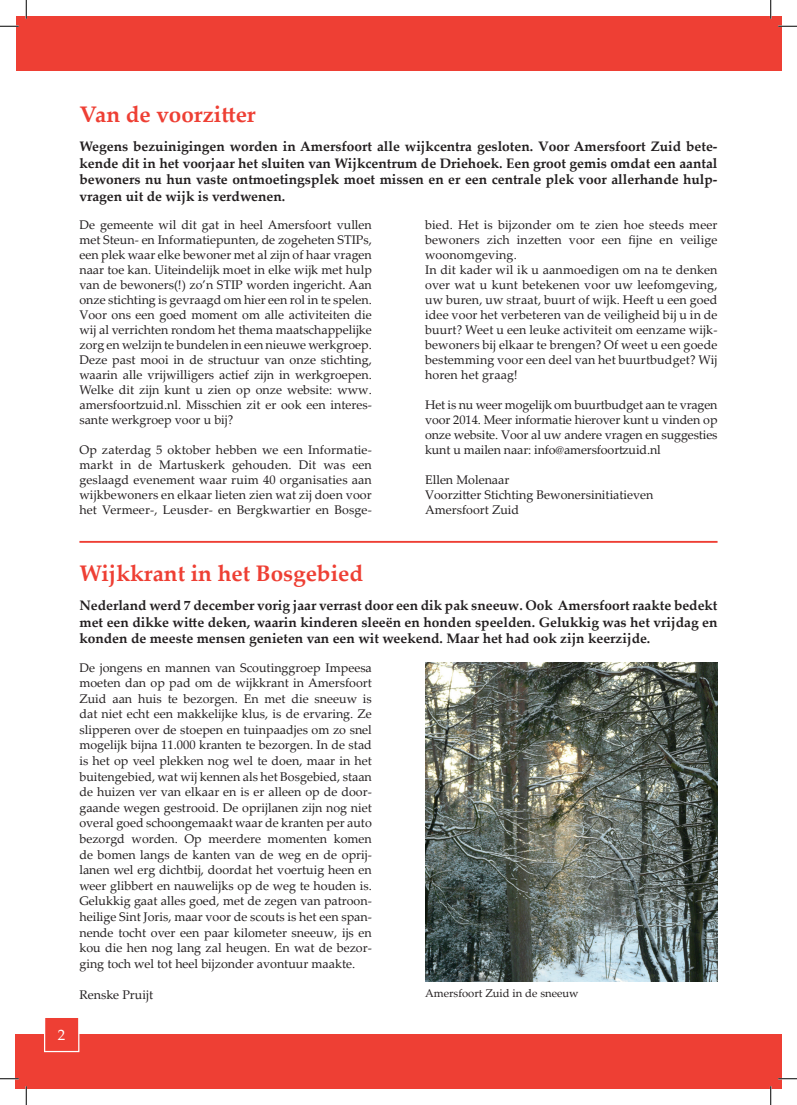
<style>
.page{position:relative;width:797px;height:1105px;background:#fff}
.page>*{position:absolute;margin:0;border:0;box-sizing:border-box;transform-origin:0 0}
.t1{font:700 22.5px "Palatino Linotype";color:#ee3f34}
.t2{font:15px "Palatino Linotype";color:#fff}
.t3{font:700 13.75px/16.5px "Palatino Linotype";color:#231f20;text-align:justify}
.t4{font:12.5px/15px "Palatino Linotype";letter-spacing:.01em;color:#231f20;text-align:justify}
.t5{font:11.25px "Palatino Linotype";color:#231f20}
</style>
<div class="page">
<div style="left:16px;top:1034px;width:765px;height:55px;background:#ee3f34"></div>
<div style="left:44px;top:1017px;width:35px;height:35px;background:#ee3f34;border:1px solid #fff"></div>
<div style="left:16px;top:16px;width:765px;height:55px;background:#ee3f34"></div>
<hr style="left:79px;top:541px;width:638px;height:2px;background:#ee3f34">
<img style="left:425px;top:662px;width:292px;height:320px">
<svg style="left:0;top:25px;width:19px;height:2px"></svg>
<svg style="left:778px;top:25px;width:19px;height:2px"></svg>
<svg style="left:0;top:1078px;width:19px;height:1px"></svg>
<svg style="left:778px;top:1078px;width:19px;height:1px"></svg>
<svg style="left:25px;top:0;width:2px;height:19px"></svg>
<svg style="left:25px;top:1086px;width:2px;height:19px"></svg>
<svg style="left:770px;top:0;width:1px;height:19px"></svg>
<svg style="left:770px;top:1086px;width:1px;height:19px"></svg>
<h1 class="t1" style="left:79px;top:99px;width:178px">Van de voorzitter</h1>
<p class="t3" style="left:79px;top:138px;width:639px">Wegens bezuinigingen worden in Amersfoort alle wijkcentra gesloten. Voor Amersfoort Zuid bete&shy;kende dit in het voorjaar het sluiten van Wijkcentrum de Driehoek. Een groot gemis omdat een aantal bewoners nu hun vaste ontmoetingsplek moet missen en er een centrale plek voor allerhande hulp&shy;vragen uit de wijk is verdwenen.</p>
<p class="t4" style="left:425px;top:216px;width:294px;text-align:left">bied. Het is bijzonder om te zien hoe steeds meer bewoners zich inzetten voor een fijne en veilige woonomgeving.<br>In dit kader wil ik u aanmoedigen om na te denken over wat u kunt betekenen voor uw leefomgeving, uw buren, uw straat, buurt of wijk. Heeft u een goed idee voor het verbeteren van de veiligheid bij u in de buurt? Weet u een leuke activiteit om eenzame wijk&shy;bewoners bij elkaar te brengen? Of weet u een goede bestemming voor een deel van het buurtbudget? Wij horen het graag!</p>
<p class="t4" style="left:425px;top:396px;width:294px">Het is nu weer mogelijk om buurtbudget aan te vragen voor 2014. Meer informatie hierover kunt u vinden op onze website. Voor al uw andere vragen en suggesties kunt u mailen naar: info@amersfoortzuid.nl</p>
<p class="t4" style="left:425px;top:471px;width:230px;text-align:left">Ellen Molenaar<br>Voorzitter Stichting Bewonersinitiatieven<br>Amersfoort Zuid</p>
<p class="t4" style="left:79px;top:216px;width:294px">De gemeente wil dit gat in heel Amersfoort vullen met Steun- en Informatiepunten, de zogeheten STIPs, een plek waar elke bewoner met al zijn of haar vragen naar toe kan. Uiteindelijk moet in elke wijk met hulp van de bewoners(!) zo’n STIP worden ingericht. Aan onze stichting is gevraagd om hier een rol in te spelen.<br>Voor ons een goed moment om alle activiteiten die wij al verrichten rondom het thema maatschappelijke zorg en welzijn te bundelen in een nieuwe werkgroep.<br>Deze past mooi in de structuur van onze stichting, waarin alle vrijwilligers actief zijn in werkgroepen.<br>Welke dit zijn kunt u zien op onze website: www. amersfoortzuid.nl. Misschien zit er ook een interes&shy;sante werkgroep voor u bij?</p>
<p class="t4" style="left:79px;top:441px;width:294px">Op zaterdag 5 oktober hebben we een Informatie&shy;markt in de Martuskerk gehouden. Dit was een geslaagd evenement waar ruim 40 organisaties aan wijkbewoners en elkaar lieten zien wat zij doen voor het Vermeer-, Leusder- en Bergkwartier en Bosge-</p>
<p class="t2" style="left:58px;top:1024px;width:9px">2</p>
<h1 class="t1" style="left:79px;top:558px;width:285px">Wijkkrant in het Bosgebied</h1>
<p class="t3" style="left:79px;top:597px;width:639px">Nederland werd 7 december vorig jaar verrast door een dik pak sneeuw. Ook Amersfoort raakte bedekt met een dikke witte deken, waarin kinderen sleeën en honden speelden. Gelukkig was het vrijdag en konden de meeste mensen genieten van een wit weekend. Maar het had ook zijn keerzijde.</p>
<p class="t4" style="left:79px;top:659px;width:294px;line-height:15.6px">De jongens en mannen van Scoutinggroep Impeesa moeten dan op pad om de wijkkrant in Amersfoort Zuid aan huis te bezorgen. En met die sneeuw is dat niet echt een makkelijke klus, is de ervaring. Ze slipperen over de stoepen en tuinpaadjes om zo snel mogelijk bijna 11.000 kranten te bezorgen. In de stad is het op veel plekken nog wel te doen, maar in het buitengebied, wat wij kennen als het Bosgebied, staan de huizen ver van elkaar en is er alleen op de door&shy;gaande wegen gestrooid. De oprijlanen zijn nog niet overal goed schoongemaakt waar de kranten per auto bezorgd worden. Op meerdere momenten komen de bomen langs de kanten van de weg en de oprij&shy;lanen wel erg dichtbij, doordat het voertuig heen en weer glibbert en nauwelijks op de weg te houden is.<br>Gelukkig gaat alles goed, met de zegen van patroon&shy;heilige Sint Joris, maar voor de scouts is het een span&shy;nende tocht over een paar kilometer sneeuw, ijs en kou die hen nog lang zal heugen. En wat de bezor&shy;ging toch wel tot heel bijzonder avontuur maakte.</p>
<p class="t4" style="left:79px;top:987px;width:75px">Renske Pruijt</p>
<p class="t5" style="left:425px;top:985px;width:155px">Amersfoort Zuid in de sneeuw</p>
</div>
